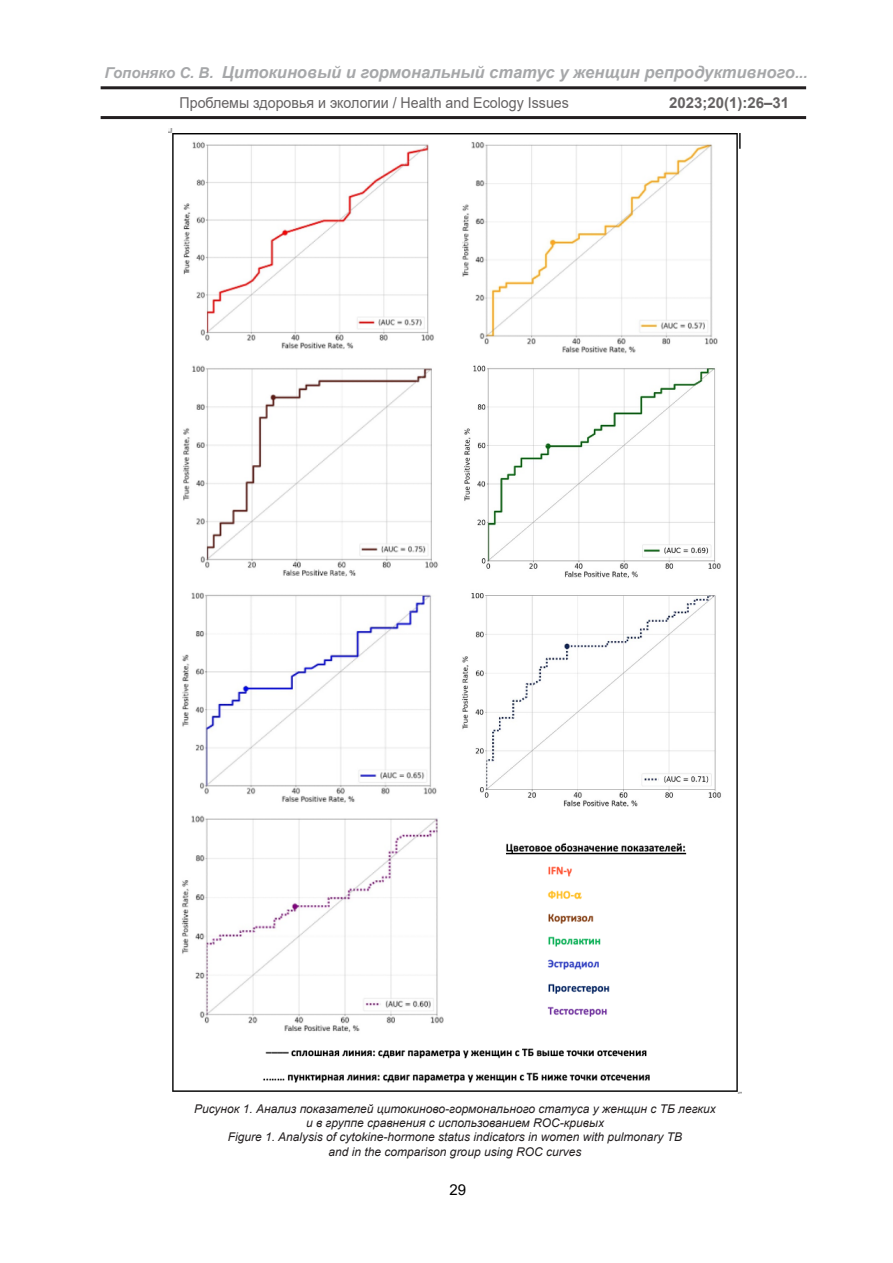
<style>
.page{position:relative;width:893px;height:1263px;background:#fff}
.page>*{position:absolute;margin:0;border:0;box-sizing:border-box;transform-origin:0 0}
.t1{font:italic 700 16.5px "Arial";color:#808285}
.t2{font:15px "Arial";color:#231f20;scale:.95 1}
.t3{font:700 15px "Arial";color:#231f20}
.t4{font:15px "Arial";color:#000}
.РИСУНОК{font:italic 12px/14.4px "Arial";color:#231f20;text-align:center}
.s1{font-size:15px}
</style>
<div class="page">
<hr style="left:101px;top:86px;width:705px;height:3px;background:#231f20">
<hr style="left:101px;top:116px;width:705px;height:3px;background:#231f20">
<img style="left:168px;top:129px;width:574px;height:965px">
<h1 class="t1" style="left:105px;top:61px;width:704px"><span class="s1">Гопоняко С. В.</span> Цитокиновый и гормональный статус у женщин репродуктивного<span class="s1">...</span></h1>
<p class="t2" style="left:180px;top:92px;width:411px">Проблемы здоровья и экологии / Health and Ecology Issues</p>
<p class="t3" style="left:669px;top:92px;width:122px">2023;20(1):26–31</p>
<p class="РИСУНОК" style="left:194px;top:1101px;width:523px">Рисунок 1. Анализ показателей цитокиново-гормонального статуса у женщин с ТБ легких и в группе сравнения с использованием ROC-кривых</p>
<p class="РИСУНОК" style="left:228px;top:1130px;width:456px">Figure 1. Analysis of cytokine-hormone status indicators in women with pulmonary TB and in the comparison group using ROC curves</p>
<p class="t4" style="left:449px;top:1179px;width:18px">29</p>
</div>
